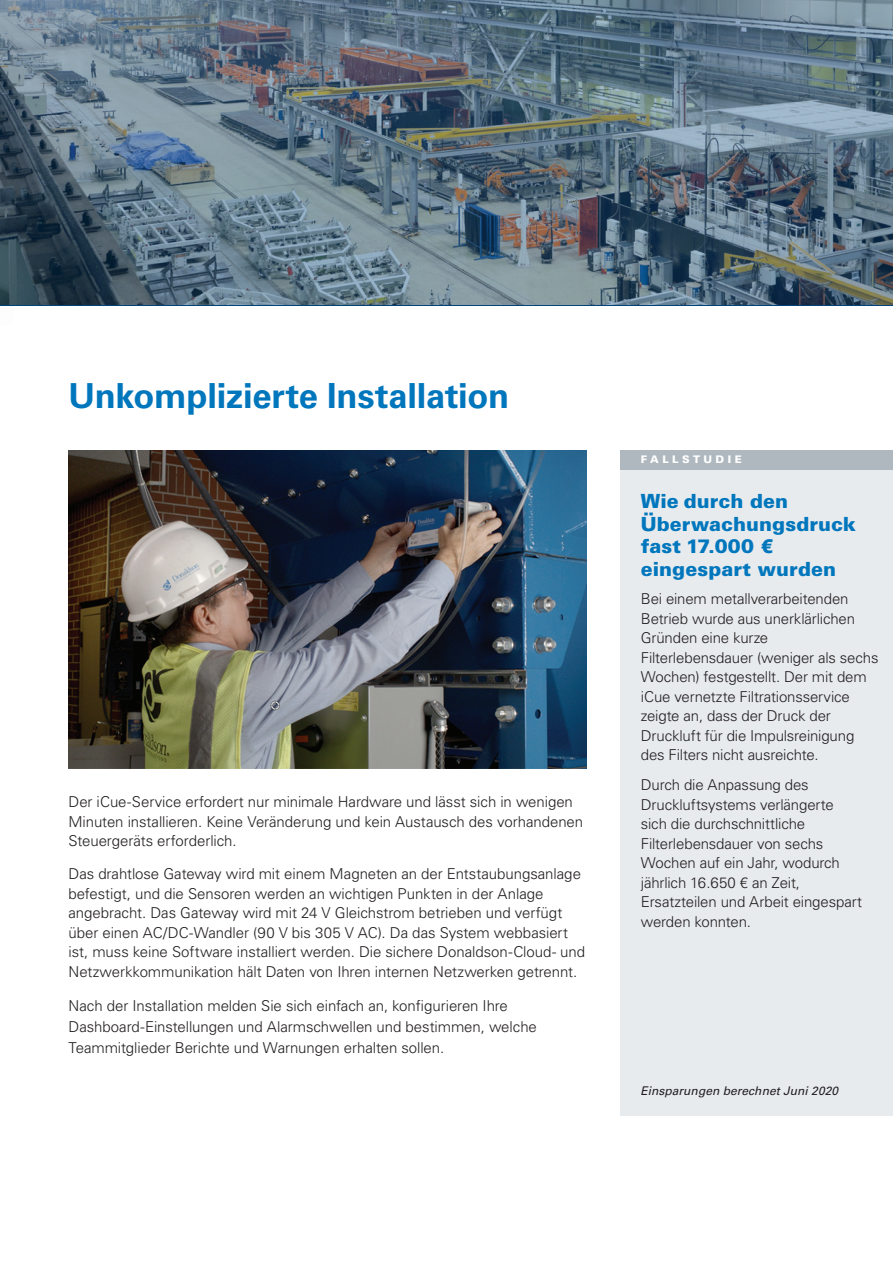
<style>
.page{position:relative;width:893px;height:1263px;background:#fff}
.page>*{position:absolute;margin:0;border:0;box-sizing:border-box;transform-origin:0 0}
.t1{font:700 34.5px "Univers";letter-spacing:-.005em;color:#0076bc}
.t2{font:900 19.5px/22.5px "Univers LT Pro 75";letter-spacing:.005em;color:#0076bc}
.t3{font:300 15px/19.5px "Univers LT Pro 45";letter-spacing:-.005em;color:#231f20}
.t4{font:italic 12px "Univers LT Std";color:#221e1f}
.t5{font:900 10.5px "Univers LT Pro 75";letter-spacing:.325em;color:#fff}
</style>
<div class="page">
<img style="left:0;top:0;width:893px;height:304px">
<img style="left:68px;top:451px;width:519px;height:317px">
<div style="left:620px;top:465px;width:273px;height:650px;background:#e8ebee"></div>
<div style="left:620px;top:451px;width:273px;height:19px;background:#aeb8be"></div>
<h1 class="t1" style="left:68px;top:375px;width:442px">Unkomplizierte Installation</h1>
<p class="t3" style="left:68px;top:792px;width:516px">Der iCue-Service erfordert nur minimale Hardware und lässt sich in wenigen<br>Minuten installieren. Keine Veränderung und kein Austausch des vorhandenen<br>Steuergeräts erforderlich.</p>
<p class="t3" style="left:68px;top:864px;width:518px">Das drahtlose Gateway wird mit einem Magneten an der Entstaubungsanlage befestigt, und die Sensoren werden an wichtigen Punkten in der Anlage angebracht. Das Gateway wird mit 24 V Gleichstrom betrieben und verfügt über einen AC/DC-Wandler (90 V bis 305 V AC). Da das System webbasiert ist, muss keine Software installiert werden. Die sichere Donaldson-Cloud- und Netzwerkkommunikation hält Daten von Ihren internen Netzwerken getrennt.</p>
<p class="t3" style="left:68px;top:995px;width:470px;line-height:21px">Nach der Installation melden Sie sich einfach an, konfigurieren Ihre<br>Dashboard-Einstellungen und Alarmschwellen und bestimmen, welche<br>Teammitglieder Berichte und Warnungen erhalten sollen.</p>
<p class="t5" style="left:641px;top:453px;width:102px">FALLSTUDIE</p>
<h2 class="t2" style="left:641px;top:490px;width:217px">Wie durch den<br>Überwachungsdruck fast 17.000 € eingespart wurden</h2>
<p class="t3" style="left:641px;top:589px;width:239px">Bei einem metallverarbeitenden<br>Betrieb wurde aus unerklärlichen<br>Gründen eine kurze<br>Filterlebensdauer (weniger als sechs<br>Wochen) festgestellt. Der mit dem iCue vernetzte Filtrationsservice zeigte an, dass der Druck der<br>Druckluft für die Impulsreinigung des Filters nicht ausreichte.</p>
<p class="t3" style="left:641px;top:775px;width:223px">Durch die Anpassung des<br>Druckluftsystems verlängerte sich die durchschnittliche<br>Filterlebensdauer von sechs<br>Wochen auf ein Jahr, wodurch jährlich 16.650 € an Zeit,<br>Ersatzteilen und Arbeit eingespart werden konnten.</p>
<p class="t4" style="left:640px;top:1083px;width:199px">Einsparungen berechnet Juni 2020</p>
</div>
